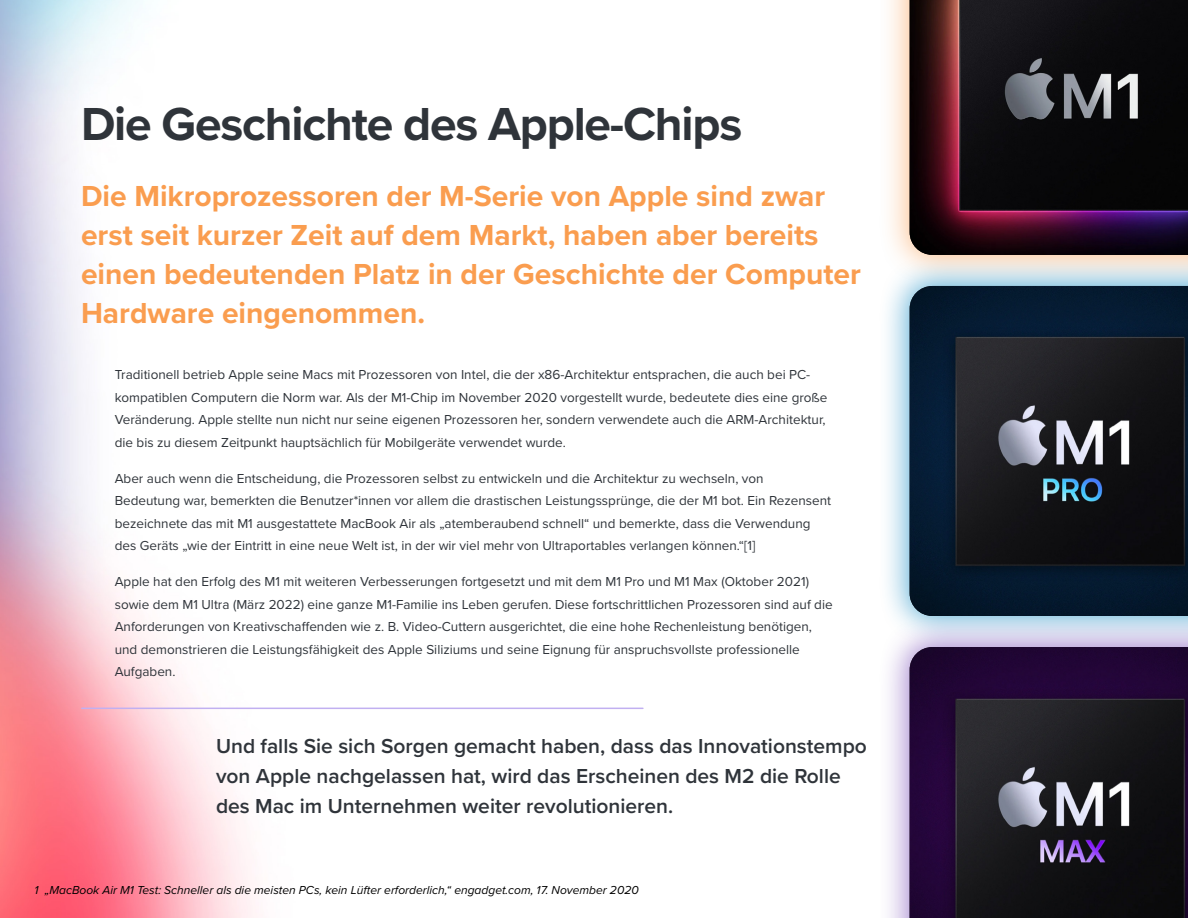
<style>
.page{position:relative;width:1188px;height:918px;background:#fff}
.page>*{position:absolute;margin:0;border:0;box-sizing:border-box;transform-origin:0 0}
.t1{font:700 48px "Proxima Nova";letter-spacing:-.025em;color:#2f343a}
.t2{font:700 30px/39px "Proxima Nova";color:#fa9d4f}
.t3{font:600 21px/30px "Proxima Nova";color:#2f343a}
.t4{font:13.5px/22.5px "Proxima Nova";color:#2f343a}
.t5{font:italic 12px "Proxima Nova";color:#000}
</style>
<div class="page">
<img style="left:0;top:0;width:421px;height:918px">
<div style="left:878px;top:0;width:310px;height:287px;background:#fa9d4f;opacity:.6"></div>
<img style="left:910px;top:0;width:278px;height:254px">
<div style="left:878px;top:254px;width:310px;height:394px;background:#0082c0;opacity:.6"></div>
<img style="left:910px;top:286px;width:278px;height:330px">
<div style="left:878px;top:616px;width:310px;height:302px;background:#6c3bb1;opacity:.6"></div>
<img style="left:910px;top:647px;width:278px;height:271px">
<hr style="left:82px;top:708px;width:561px;height:1px;background:#c1b0f1">
<h1 class="t1" style="left:81px;top:88px;width:663px">Die Geschichte des Apple-Chips</h1>
<h2 class="t2" style="left:81px;top:176px;width:782px">Die Mikroprozessoren der M-Serie von Apple sind zwar erst seit kurzer Zeit auf dem Markt, haben aber bereits einen bedeutenden Platz in der Geschichte der Computer Hardware eingenommen.</h2>
<p class="t4" style="left:115px;top:363px;width:714px">Traditionell betrieb Apple seine Macs mit Prozessoren von Intel, die der x86-Architektur entsprachen, die auch bei PC&shy;kompatiblen Computern die Norm war. Als der M1-Chip im November 2020 vorgestellt wurde, bedeutete dies eine große Veränderung. Apple stellte nun nicht nur seine eigenen Prozessoren her, sondern verwendete auch die ARM-Architektur, die bis zu diesem Zeitpunkt hauptsächlich für Mobilgeräte verwendet wurde.</p>
<p class="t4" style="left:115px;top:466px;width:718px">Aber auch wenn die Entscheidung, die Prozessoren selbst zu entwickeln und die Architektur zu wechseln, von Bedeutung war, bemerkten die Benutzer*innen vor allem die drastischen Leistungssprünge, die der M1 bot. Ein Rezensent bezeichnete das mit M1 ausgestattete MacBook Air als „atemberaubend schnell“ und bemerkte, dass die Verwendung des Geräts „wie der Eintritt in eine neue Welt ist, in der wir viel mehr von Ultraportables verlangen können.“[1]</p>
<p class="t4" style="left:115px;top:570px;width:719px">Apple hat den Erfolg des M1 mit weiteren Verbesserungen fortgesetzt und mit dem M1 Pro und M1 Max (Oktober 2021) sowie dem M1 Ultra (März 2022) eine ganze M1-Familie ins Leben gerufen. Diese fortschrittlichen Prozessoren sind auf die Anforderungen von Kreativschaffenden wie z. B. Video-Cuttern ausgerichtet, die eine hohe Rechenleistung benötigen, und demonstrieren die Leistungsfähigkeit des Apple Siliziums und seine Eignung für anspruchsvollste professionelle Aufgaben.</p>
<h3 class="t3" style="left:216px;top:731px;width:652px">Und falls Sie sich Sorgen gemacht haben, dass das Innovationstempo von Apple nachgelassen hat, wird das Erscheinen des M2 die Rolle des Mac im Unternehmen weiter revolutionieren.</h3>
<p class="t5" style="left:35px;top:881px;width:606px">1 „MacBook Air M1 Test: Schneller als die meisten PCs, kein Lüfter erforderlich,“ engadget.com, 17. November 2020</p>
</div>
